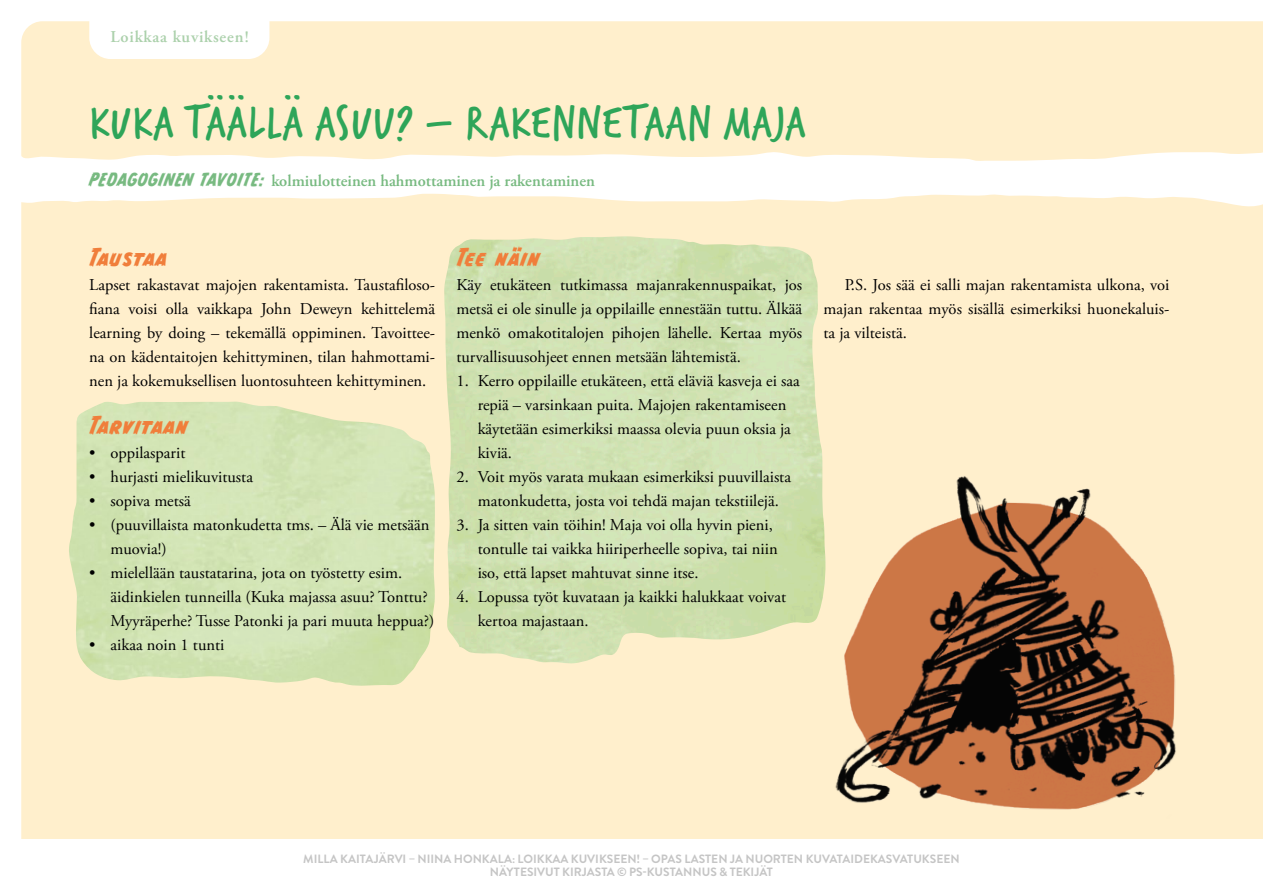
<style>
.page{position:relative;width:1263px;height:893px;background:#fff}
.page>*{position:absolute;margin:0;border:0;box-sizing:border-box;transform-origin:0 0}
.t1{font:49.5px "Verveine";letter-spacing:.01em;color:#2ea559}
.t2{font:22.5px "CC Monster Mash";letter-spacing:.05em;color:#f07e3b}
.t3{font:16.5px/24px "Adobe Garamond Pro";color:#000}
.t4{font:600 16.5px "Adobe Garamond Pro";color:#78ba81}
.t5{font:600 16.5px "Adobe Garamond Pro";letter-spacing:.05em;color:#acd1ac}
.t6{font:700 12px/13.5px "Brandon Grotesque";color:#c5c5c5;text-align:center}
.s1{font-family:"CC Monster Mash";font-weight:400}
</style>
<div class="page">
<div style="left:21px;top:21px;width:1242px;height:818px;background:#ffefcc"></div>
<svg style="left:21px;top:151px;width:1242px;height:59px"></svg>
<img style="left:68px;top:402px;width:367px;height:285px">
<img style="left:444px;top:236px;width:381px;height:428px">
<div style="left:89px;top:0;width:180px;height:59px;background:#fff;border-radius:21px"></div>
<img style="left:815px;top:446px;width:396px;height:382px">
<p class="t5" style="left:111px;top:27px;width:140px">Loikkaa kuvikseen!</p>
<p class="t1" style="left:89px;top:88px;width:718px">KUKA TÄÄLLÄ ASUU? – RAKENNETAAN MAJA</p>
<p class="t4" style="left:89px;top:171px;width:507px"><span class="s1">PEDAGOGINEN TAVOITE:</span> kolmiulotteinen hahmottaminen ja rakentaminen</p>
<p class="t2" style="left:89px;top:244px;width:79px">Taustaa</p>
<p class="t3" style="left:89px;top:273px;width:347px;text-align:justify">Lapset rakastavat majojen rakentamista. Taustafiloso&shy;fiana voisi olla vaikkapa John Deweyn kehittelemä learning by doing – tekemällä oppiminen. Tavoittee&shy;na on kädentaitojen kehittyminen, tilan hahmottami&shy;nen ja kokemuksellisen luontosuhteen kehittyminen.</p>
<p class="t2" style="left:89px;top:412px;width:100px">Tarvitaan</p>
<p class="t3" style="left:89px;top:441px;width:98px">• oppilasparit</p>
<p class="t3" style="left:89px;top:465px;width:165px">• hurjasti mielikuvitusta</p>
<p class="t3" style="left:89px;top:489px;width:103px">• sopiva metsä</p>
<p class="t3" style="left:111px;top:513px;width:320px;text-indent:-21px">• (puuvillaista matonkudetta tms. – Älä vie metsään muovia!)</p>
<p class="t3" style="left:111px;top:561px;width:325px;text-indent:-21px">• mielellään taustatarina, jota on työstetty esim. äidinkielen tunneilla (Kuka majassa asuu? Tonttu?<br>Myyräperhe? Tusse Patonki ja pari muuta heppua?)</p>
<p class="t3" style="left:89px;top:633px;width:137px">• aikaa noin 1 tunti</p>
<p class="t2" style="left:456px;top:244px;width:85px">Tee näin</p>
<p class="t3" style="left:456px;top:273px;width:347px;text-align:justify">Käy etukäteen tutkimassa majanrakennuspaikat, jos metsä ei ole sinulle ja oppilaille ennestään tuttu. Älkää menkö omakotitalojen pihojen lähelle. Kertaa myös turvallisuusohjeet ennen metsään lähtemistä.</p>
<p class="t3" style="left:478px;top:369px;width:323px;text-indent:-21px">1. Kerro oppilaille etukäteen, että eläviä kasveja ei saa repiä – varsinkaan puita. Majojen rakentamiseen käytetään esimerkiksi maassa olevia puun oksia ja kiviä.</p>
<p class="t3" style="left:456px;top:465px;width:336px;text-align:center">2. Voit myös varata mukaan esimerkiksi puuvillaista matonkudetta, josta voi tehdä majan tekstiilejä.</p>
<p class="t3" style="left:478px;top:513px;width:302px;text-indent:-21px">3. Ja sitten vain töihin! Maja voi olla hyvin pieni, tontulle tai vaikka hiiriperheelle sopiva, tai niin iso, että lapset mahtuvat sinne itse.</p>
<p class="t3" style="left:478px;top:585px;width:310px;text-indent:-21px">4. Lopussa työt kuvataan ja kaikki halukkaat voivat kertoa majastaan.</p>
<p class="t3" style="left:823px;top:273px;width:347px;text-align:justify;text-indent:21px">P.S. Jos sää ei salli majan rakentamista ulkona, voi majan rakentaa myös sisällä esimerkiksi huonekaluis&shy;ta ja vilteistä.</p>
<p class="t6" style="left:303px;top:852px;width:658px">MILLA KAITAJÄRVI – NIINA HONKALA: LOIKKAA KUVIKSEEN! – OPAS LASTEN JA NUORTEN KUVATAIDEKASVATUKSEEN<br>NÄYTESIVUT KIRJASTA © PS-KUSTANNUS &amp; TEKIJÄT</p>
</div>
